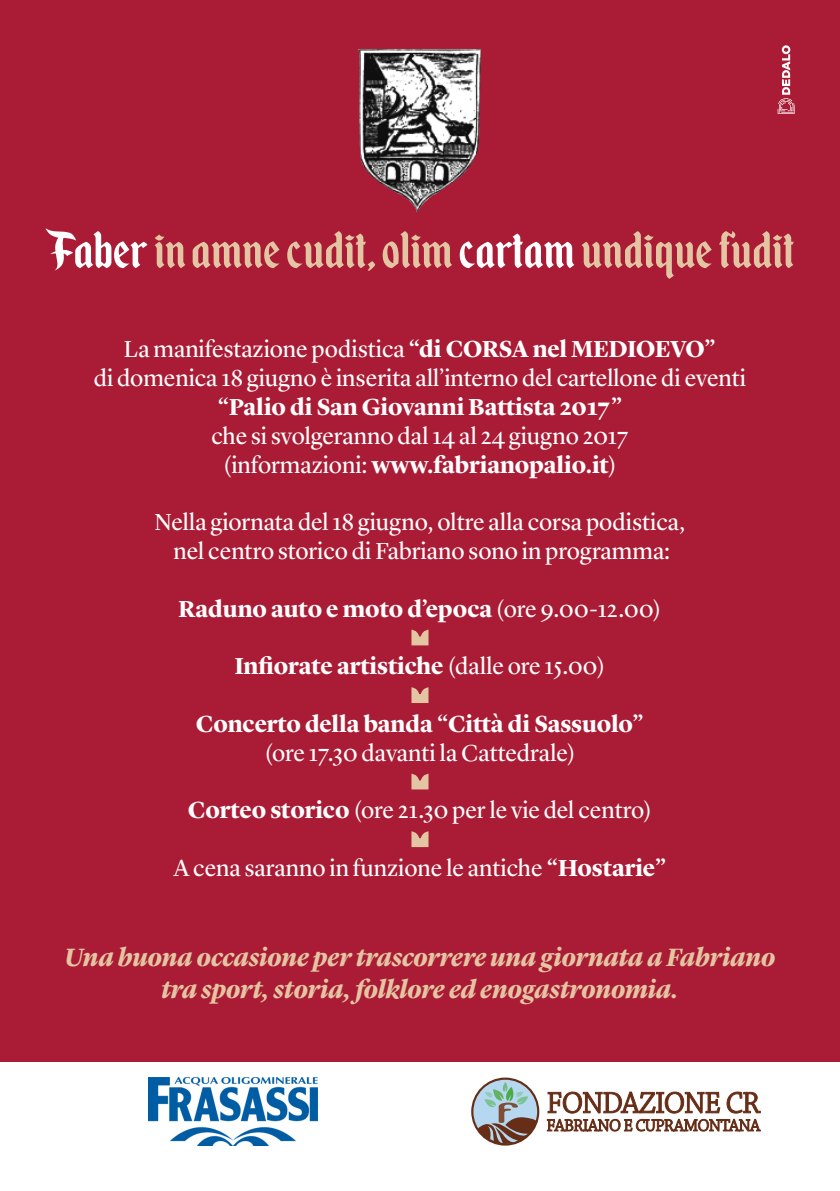
<style>
.page{position:relative;width:840px;height:1191px;background:#fff}
.page>*{position:absolute;margin:0;border:0;box-sizing:border-box;transform-origin:0 0}
.t1{font:62.4px "Enchanted Land";color:#e4c5a3}
.t2{font:italic 700 26px "Lyon Display";color:#e4c5a3}
.t3{font:24px "Lyon Display";color:#fff}
.t4{font:700 24px "Lyon Display";color:#fff}
.s1{color:#fff}
.s2{font-weight:700}
.s3{font-weight:400}
</style>
<div class="page">
<div style="left:0;top:0;width:839px;height:1061px;background:#aa1c35"></div>
<svg style="left:411px;top:629px;width:17px;height:16px"></svg>
<svg style="left:411px;top:687px;width:17px;height:16px"></svg>
<svg style="left:411px;top:773px;width:17px;height:16px"></svg>
<svg style="left:411px;top:831px;width:17px;height:16px"></svg>
<svg style="left:471px;top:1077px;width:68px;height:68px"></svg>
<svg style="left:546px;top:1091px;width:214px;height:41px"></svg>
<img style="left:148px;top:1077px;width:169px;height:68px">
<img style="left:358px;top:49px;width:123px;height:163px">
<svg style="left:777px;top:45px;width:17px;height:69px"></svg>
<p class="t1" style="left:45px;top:214px;width:750px"><span class="s1">Faber</span> in amne cudit, olim <span class="s1">cartam</span> undique fudit</p>
<p class="t3" style="left:124px;top:331px;width:593px">La manifestazione podistica <span class="s2">“di CORSA nel MEDIOEVO”</span></p>
<p class="t3" style="left:94px;top:360px;width:653px">di domenica 18 giugno è inserita all’interno del cartellone di eventi</p>
<p class="t4" style="left:217px;top:389px;width:406px">“Palio di San Giovanni Battista 2017”</p>
<p class="t3" style="left:211px;top:418px;width:418px">che si svolgeranno dal 14 al 24 giugno 2017</p>
<p class="t4" style="left:223px;top:446px;width:395px"><span class="s3">(informazioni:</span> www.fabrianopalio.it<span class="s3">)</span></p>
<p class="t3" style="left:154px;top:504px;width:532px">Nella giornata del 18 giugno, oltre alla corsa podistica,</p>
<p class="t3" style="left:173px;top:533px;width:498px">nel centro storico di Fabriano sono in programma:</p>
<p class="t4" style="left:178px;top:590px;width:484px">Raduno auto e moto d’epoca <span class="s3">(ore 9.00-12.00)</span></p>
<p class="t4" style="left:234px;top:648px;width:372px">Infiorate artistiche <span class="s3">(dalle ore 15.00)</span></p>
<p class="t4" style="left:196px;top:706px;width:449px">Concerto della banda “Città di Sassuolo”</p>
<p class="t3" style="left:264px;top:734px;width:312px">(ore 17.30 davanti la Cattedrale)</p>
<p class="t3" style="left:188px;top:792px;width:465px"><span class="s2">Corteo storico</span> (ore 21.30 per le vie del centro)</p>
<p class="t3" style="left:173px;top:850px;width:494px">A cena saranno in funzione le antiche <span class="s2">“Hostarie”</span></p>
<p class="t2" style="left:65px;top:937px;width:711px">Una buona occasione per trascorrere una giornata a Fabriano</p>
<p class="t2" style="left:161px;top:969px;width:518px">tra sport, storia, folklore ed enogastronomia.</p>
</div>
